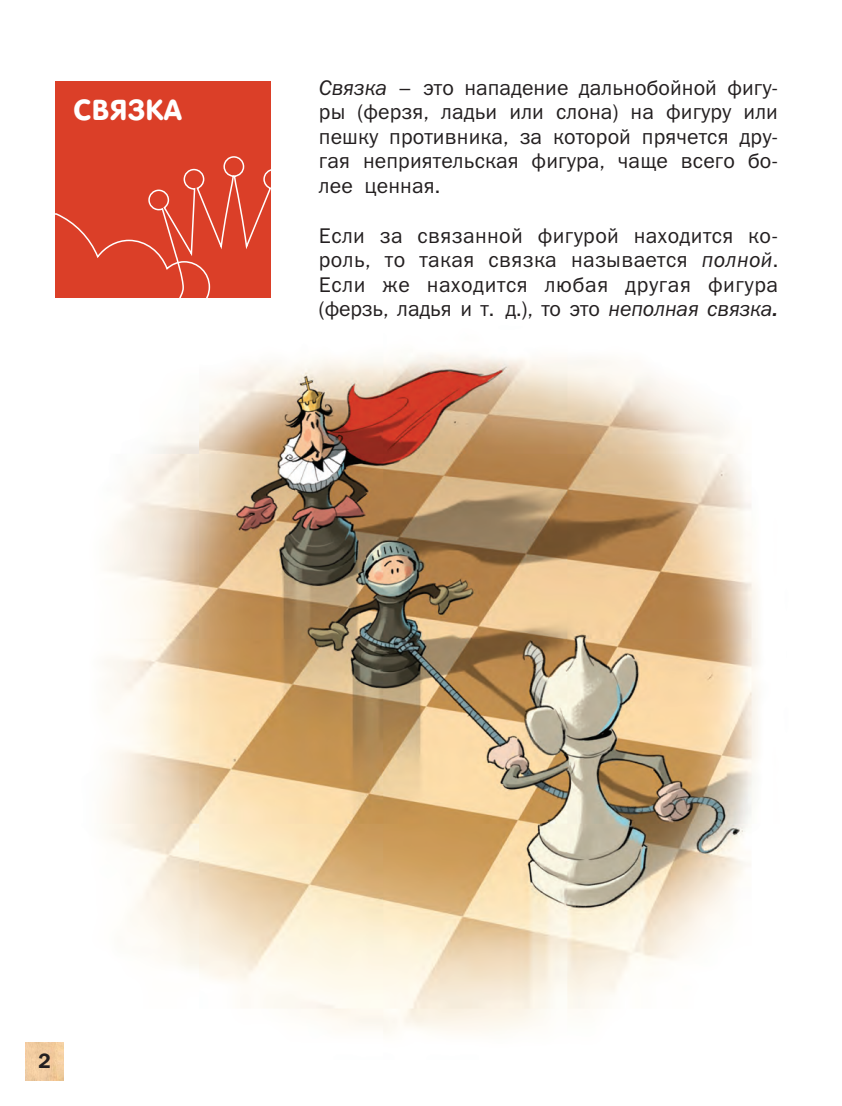
<style>
.page{position:relative;width:842px;height:1106px;background:#fff}
.page>*{position:absolute;margin:0;border:0;box-sizing:border-box;transform-origin:0 0}
.t1{font:28.5px "Sans Rounded";letter-spacing:.01em;color:#fff}
.t2{font:21.3px/24.5px "Franklin Gothic Book ITC";letter-spacing:.005em;color:#231f20;text-align:justify}
.t3{font:21px "Franklin Gothic Demi ITC";color:#231f20}
.s1{font-style:italic}
.s2{font-family:"Franklin Gothic Medium ITC";font-style:italic}
</style>
<div class="page">
<img style="left:25px;top:354px;width:734px;height:705px">
<div style="left:55px;top:81px;width:216px;height:217px;background:#db3f28"></div>
<svg style="left:55px;top:156px;width:216px;height:142px"></svg>
<img style="left:26px;top:1042px;width:38px;height:38px">
<h1 class="t1" style="left:74px;top:98px;width:110px">СВЯЗКА</h1>
<p class="t2" style="left:319px;top:77px;width:461px"><span class="s1">Связка</span> – это нападение дальнобойной фигу&shy;ры (ферзя, ладьи или слона) на фигуру или пешку противника, за которой прячется дру&shy;гая неприятельская фигура, чаще всего бо&shy;лее ценная.</p>
<p class="t2" style="left:319px;top:225px;width:461px">Если за связанной фигурой находится ко&shy;роль, то такая связка называется <span class="s1">полной</span>.<br>Если же находится любая другая фигура (ферзь, ладья и т. д.), то это <span class="s1">неполная связка</span><span class="s2">.</span></p>
<p class="t3" style="left:38px;top:1053px;width:14px">2</p>
</div>
